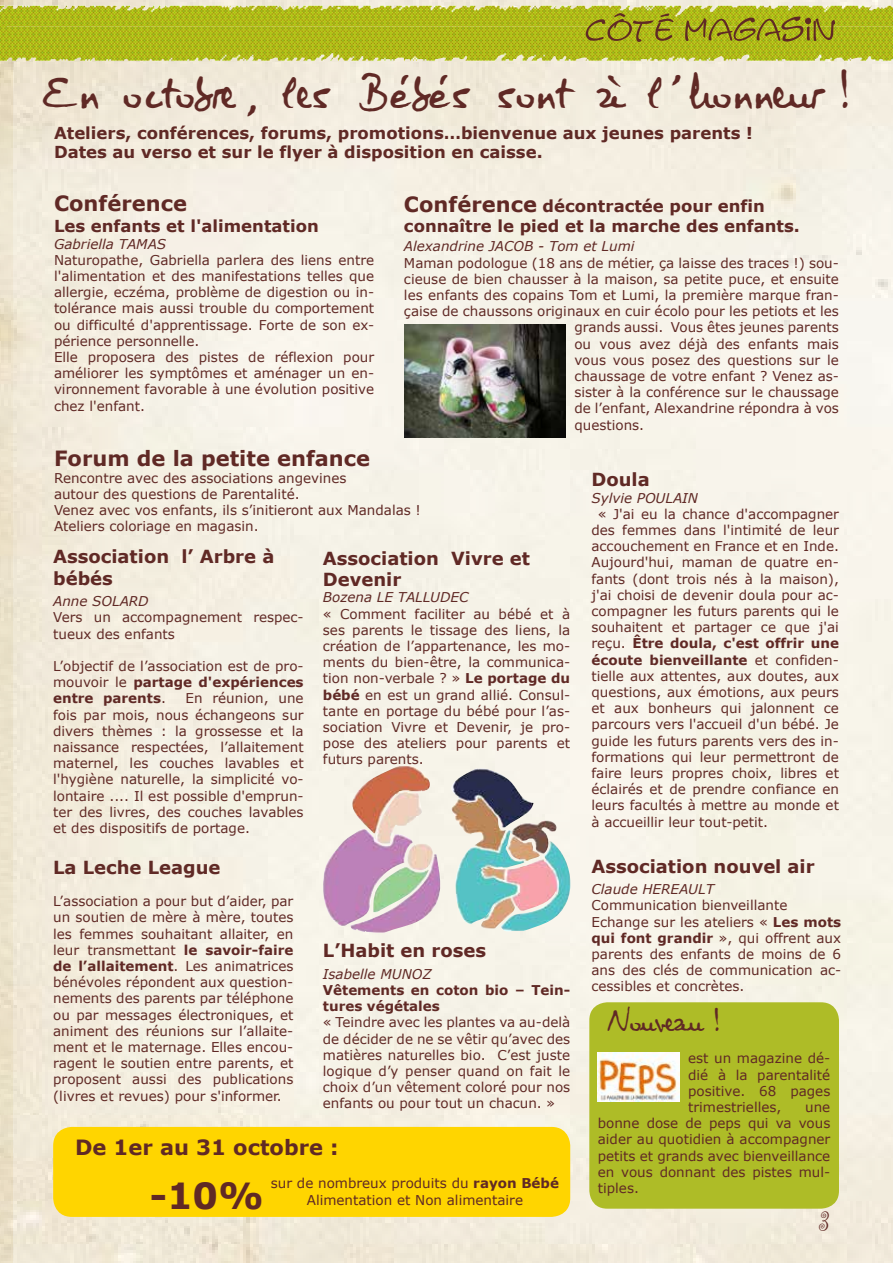
<style>
.page{position:relative;width:893px;height:1263px;background:#fff}
.page>*{position:absolute;margin:0;border:0;box-sizing:border-box;transform-origin:0 0}
.t1{font:45px "Virginie";color:#602925}
.t2{font:700 36px "Verdana";color:#602925}
.t3{font:27px "Virginie";color:#602925}
.t4{font:700 21px "Verdana";color:#602925}
.t5{font:21px "aka Frivolity";color:#602925}
.t6{font:700 18px/21.6px "Verdana";color:#602925}
.t7{font:700 16.5px/19.8px "Verdana";color:#602925}
.t8{font:13.5px/16.2px "Verdana";color:#602925;text-align:justify}
.t9{font:italic 13.5px "Verdana";color:#602925}
.t10{font:700 13.5px/16.2px "Verdana";color:#602925}
.s1{font-size:21px}
.s2{font-weight:700}
</style>
<div class="page">
<img style="left:0;top:0;width:893px;height:1263px">
<img style="left:404px;top:325px;width:162px;height:113px">
<div style="left:54px;top:1128px;width:515px;height:88px;background:#ffd500;border-radius:18px"></div>
<div style="left:53px;top:1127px;width:517px;height:90px;border:2px solid #ffd500;border-radius:18px"></div>
<img style="left:321px;top:766px;width:249px;height:166px">
<div style="left:589px;top:1002px;width:250px;height:207px;background:#aebc27;border-radius:18px"></div>
<img style="left:598px;top:1052px;width:82px;height:49px">
<img style="left:0;top:5px;width:9px;height:21px">
<img style="left:26px;top:5px;width:867px;height:9px">
<img style="left:0;top:26px;width:842px;height:35px">
<svg style="left:586px;top:13px;width:249px;height:29px;background:#9e9c1c"></svg>
<h1 class="t1" style="left:42px;top:66px;width:812px">En octobre, les Bébés sont à l’honneur!</h1>
<p class="t7" style="left:54px;top:122px;width:700px">Ateliers, conférences, forums, promotions…bienvenue aux jeunes parents !<br>Dates au verso et sur le flyer à disposition en caisse.</p>
<h3 class="t4" style="left:54px;top:188px;width:135px">Conférence</h3>
<p class="t7" style="left:54px;top:216px;width:266px">Les enfants et l'alimentation</p>
<p class="t9" style="left:54px;top:234px;width:114px">Gabriella TAMAS</p>
<p class="t8" style="left:54px;top:252px;width:322px;text-align:left">Naturopathe, Gabriella parlera des liens entre l'alimentation et des manifestations telles que allergie, eczéma, problème de digestion ou in&shy;tolérance mais aussi trouble du comportement ou difficulté d'apprentissage. Forte de son ex&shy;périence personnelle.<br>Elle proposera des pistes de réflexion pour améliorer les symptômes et aménager un en&shy;vironnement favorable à une évolution positive chez l'enfant.</p>
<p class="t7" style="left:404px;top:196px;width:397px"><span class="s1">Conférence</span> décontractée pour enfin connaître le pied et la marche des enfants.</p>
<p class="t9" style="left:404px;top:237px;width:232px">Alexandrine JACOB - Tom et Lumi</p>
<p class="t8" style="left:404px;top:254px;width:436px">Maman podologue (18 ans de métier, ça laisse des traces !) sou-</p>
<p class="t8" style="left:404px;top:271px;width:436px">cieuse de bien chausser à la maison, sa petite puce, et ensuite</p>
<p class="t8" style="left:404px;top:287px;width:436px">les enfants des copains Tom et Lumi, la première marque fran-</p>
<p class="t8" style="left:404px;top:303px;width:436px">çaise de chaussons originaux en cuir écolo pour les petiots et les</p>
<p class="t8" style="left:574px;top:319px;width:266px">grands aussi. Vous êtes jeunes parents</p>
<p class="t8" style="left:574px;top:335px;width:266px">ou vous avez déjà des enfants mais</p>
<p class="t8" style="left:574px;top:352px;width:266px">vous vous posez des questions sur le</p>
<p class="t8" style="left:574px;top:368px;width:266px">chaussage de votre enfant ? Venez as-</p>
<p class="t8" style="left:574px;top:384px;width:266px">sister à la conférence sur le chaussage</p>
<p class="t8" style="left:574px;top:400px;width:266px">de l’enfant, Alexandrine répondra à vos</p>
<p class="t8" style="left:574px;top:416px;width:71px">questions.</p>
<h3 class="t4" style="left:54px;top:444px;width:318px">Forum de la petite enfance</h3>
<p class="t8" style="left:54px;top:469px;width:368px;text-align:left">Rencontre avec des associations angevines<br>autour des questions de Parentalité.<br>Venez avec vos enfants, ils s’initieront aux Mandalas !<br>Ateliers coloriage en magasin.</p>
<h3 class="t6" style="left:53px;top:545px;width:223px">Association l’ Arbre à bébés</h3>
<p class="t9" style="left:53px;top:592px;width:97px">Anne SOLARD</p>
<p class="t8" style="left:53px;top:609px;width:252px">Vers un accompagnement respec&shy;tueux des enfants</p>
<p class="t8" style="left:53px;top:658px;width:252px">L’objectif de l’association est de pro&shy;mouvoir le <span class="s2">partage d'expériences entre parents</span>.</p>
<p class="t8" style="left:53px;top:690px;width:252px;text-indent:132px">En réunion, une fois par mois, nous échangeons sur divers thèmes : la grossesse et la naissance respectées, l’allaitement maternel, les couches lavables et l'hygiène naturelle, la simplicité vo&shy;lontaire .... Il est possible d'emprun&shy;ter des livres, des couches lavables et des dispositifs de portage.</p>
<h3 class="t6" style="left:53px;top:856px;width:169px">La Leche League</h3>
<p class="t8" style="left:53px;top:893px;width:242px">L’association a pour but d’aider, par un soutien de mère à mère, toutes les femmes souhaitant allaiter, en leur transmettant <span class="s2">le savoir-faire de l’allaitement</span>. Les animatrices bénévoles répondent aux question&shy;nements des parents par téléphone ou par messages électroniques, et animent des réunions sur l’allaite&shy;ment et le maternage. Elles encou&shy;ragent le soutien entre parents, et proposent aussi des publications (livres et revues) pour s'informer.</p>
<h3 class="t6" style="left:323px;top:547px;width:209px">Association Vivre et<br>Devenir</h3>
<p class="t9" style="left:323px;top:588px;width:147px">Bozena LE TALLUDEC</p>
<p class="t8" style="left:323px;top:605px;width:249px">« Comment faciliter au bébé et à ses parents le tissage des liens, la création de l’appartenance, les mo&shy;ments du bien-être, la communica&shy;tion non-verbale ? » <span class="s2">Le portage du bébé</span> en est un grand allié. Consul&shy;tante en portage du bébé pour l’as&shy;sociation Vivre et Devenir, je pro&shy;pose des ateliers pour parents et futurs parents.</p>
<h3 class="t6" style="left:323px;top:939px;width:165px">L’Habit en roses</h3>
<p class="t9" style="left:323px;top:964px;width:110px">Isabelle MUNOZ</p>
<p class="t10" style="left:323px;top:982px;width:249px">Vêtements en coton bio – Tein&shy;tures végétales</p>
<p class="t8" style="left:323px;top:1014px;width:249px">« Teindre avec les plantes va au-delà de décider de ne se vêtir qu’avec des matières naturelles bio. C’est juste logique d’y penser quand on fait le choix d’un vêtement coloré pour nos enfants ou pour tout un chacun. »</p>
<h3 class="t4" style="left:75px;top:1132px;width:265px">De 1er au 31 octobre :</h3>
<h2 class="t2" style="left:150px;top:1170px;width:116px">-10%</h2>
<p class="t8" style="left:271px;top:1175px;width:290px;text-align:center">sur de nombreux produits du <span class="s2">rayon Bébé<br></span>Alimentation et Non alimentaire</p>
<h3 class="t6" style="left:591px;top:469px;width:60px">Doula</h3>
<p class="t9" style="left:591px;top:488px;width:108px">Sylvie POULAIN</p>
<p class="t8" style="left:591px;top:506px;width:249px;text-indent:6px">« J'ai eu la chance d'accompagner des femmes dans l'intimité de leur accouchement en France et en Inde.<br>Aujourd'hui, maman de quatre en&shy;fants (dont trois nés à la maison), j'ai choisi de devenir doula pour ac&shy;compagner les futurs parents qui le souhaitent et partager ce que j'ai reçu. <span class="s2">Être doula, c'est offrir une écoute bienveillante</span> et confiden&shy;tielle aux attentes, aux doutes, aux questions, aux émotions, aux peurs et aux bonheurs qui jalonnent ce parcours vers l'accueil d'un bébé. Je guide les futurs parents vers des in&shy;formations qui leur permettront de faire leurs propres choix, libres et éclairés et de prendre confiance en leurs facultés à mettre au monde et à accueillir leur tout-petit.</p>
<h3 class="t6" style="left:591px;top:855px;width:225px">Association nouvel air</h3>
<p class="t9" style="left:591px;top:880px;width:124px">Claude HEREAULT</p>
<p class="t8" style="left:591px;top:897px;width:251px;text-align:left">Communication bienveillante<br>Echange sur les ateliers « <span class="s2">Les mots qui font grandir</span> », qui offrent aux parents des enfants de moins de 6 ans des clés de communication ac&shy;cessibles et concrètes.</p>
<h3 class="t3" style="left:607px;top:1006px;width:116px">Nouveau!</h3>
<p class="t8" style="left:688px;top:1050px;width:144px">est un magazine dé&shy;dié à la parentalité positive. 68 pages trimestrielles,</p>
<p class="t8" style="left:598px;top:1099px;width:234px;text-indent:207px">une bonne dose de peps qui va vous aider au quotidien à accompagner petits et grands avec bienveillance en vous donnant des pistes mul&shy;tiples.</p>
<h3 class="t5" style="left:818px;top:1212px;width:13px">3</h3>
</div>
